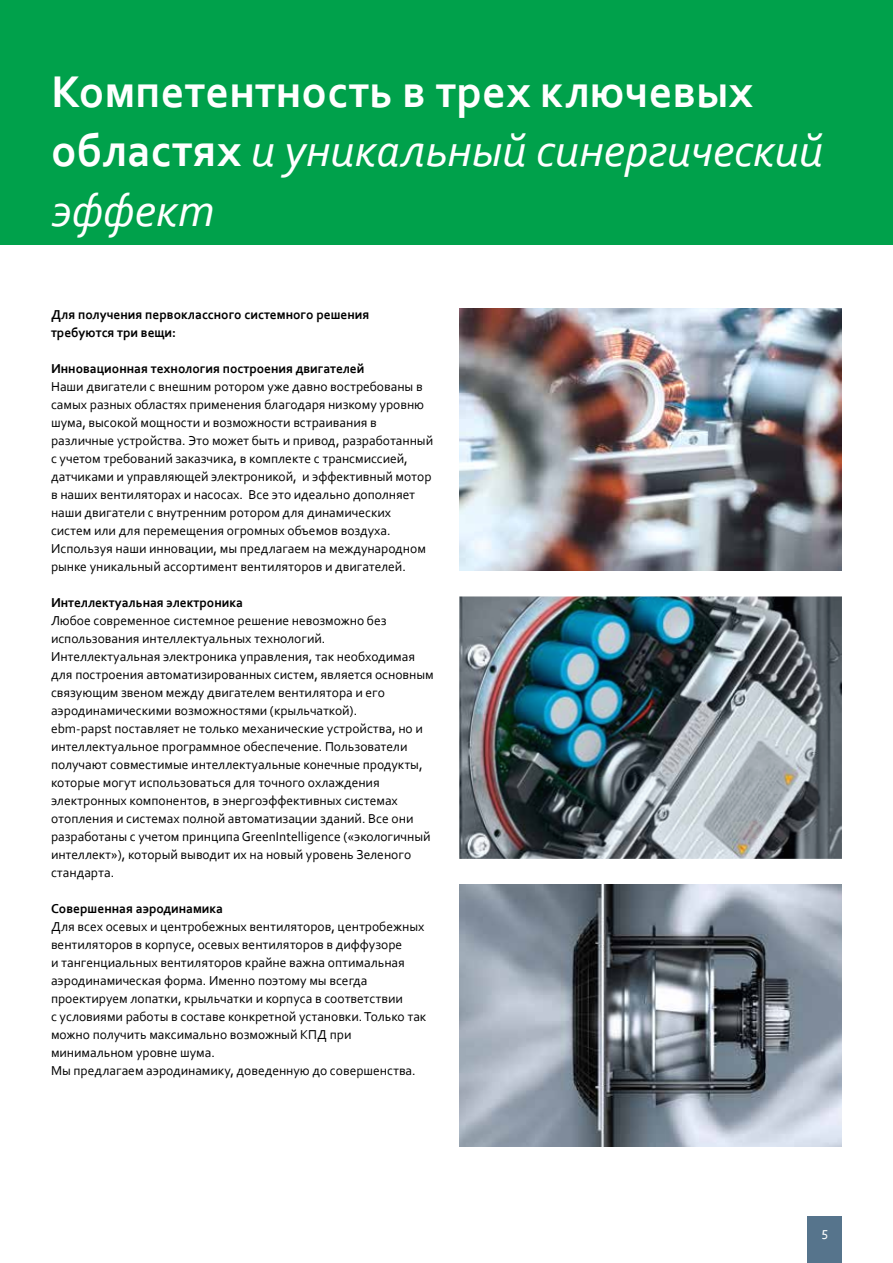
<style>
.page{position:relative;width:893px;height:1263px;background:#fff}
.page>*{position:absolute;margin:0;border:0;box-sizing:border-box;transform-origin:0 0}
.t1{font:700 46.5px/59.4px "Corbel";letter-spacing:.005em;color:#fff}
.t2{font:13.5px/18px "Corbel";color:#000}
.t3{font:700 13.5px/18px "Corbel";color:#000}
.t4{font:13.5px "Corbel";color:#fff}
.s1{font-weight:400;font-style:italic}
</style>
<div class="page">
<div style="left:0;top:0;width:893px;height:244px;background:#00a14b"></div>
<img style="left:459px;top:308px;width:383px;height:263px">
<img style="left:459px;top:884px;width:383px;height:263px">
<img style="left:459px;top:596px;width:383px;height:263px">
<div style="left:808px;top:1216px;width:34px;height:47px;background:#56748c"></div>
<h1 class="t1" style="left:51px;top:61px;width:774px">Компетентность в трех ключевых областях <span class="s1">и уникальный синергический эффект</span></h1>
<p class="t3" style="left:51px;top:305px;width:320px">Для получения первоклассного системного решения требуются три вещи:</p>
<p class="t3" style="left:51px;top:359px;width:315px">Инновационная технология построения двигателей</p>
<p class="t2" style="left:51px;top:377px;width:384px">Наши двигатели с внешним ротором уже давно востребованы в самых разных областях применения благодаря низкому уровню шума, высокой мощности и возможности встраивания в различные устройства. Это может быть и привод, разработанный с учетом требований заказчика, в комплекте с трансмиссией, датчиками и управляющей электроникой, и эффективный мотор в наших вентиляторах и насосах. Все это идеально дополняет наши двигатели с внутренним ротором для динамических систем или для перемещения огромных объемов воздуха.<br>Используя наши инновации, мы предлагаем на международном рынке уникальный ассортимент вентиляторов и двигателей.</p>
<p class="t3" style="left:51px;top:593px;width:194px">Интеллектуальная электроника</p>
<p class="t2" style="left:51px;top:611px;width:384px">Любое современное системное решение невозможно без использования интеллектуальных технологий.<br>Интеллектуальная электроника управления, так необходимая для построения автоматизированных систем, является основным связующим звеном между двигателем вентилятора и его аэродинамическими возможностями (крыльчаткой).<br>ebm-papst поставляет не только механические устройства, но и интеллектуальное программное обеспечение. Пользователи получают совместимые интеллектуальные конечные продукты, которые могут использоваться для точного охлаждения электронных компонентов, в энергоэффективных системах отопления и системах полной автоматизации зданий. Все они разработаны с учетом принципа GreenIntelligence («экологичный интеллект»), который выводит их на новый уровень Зеленого стандарта.</p>
<p class="t3" style="left:51px;top:899px;width:174px">Совершенная аэродинамика</p>
<p class="t2" style="left:51px;top:917px;width:377px">Для всех осевых и центробежных вентиляторов, центробежных вентиляторов в корпусе, осевых вентиляторов в диффузоре<br>и тангенциальных вентиляторов крайне важна оптимальная аэродинамическая форма. Именно поэтому мы всегда проектируем лопатки, крыльчатки и корпуса в соответствии<br>с условиями работы в составе конкретной установки. Только так можно получить максимально возможный КПД при минимальном уровне шума.<br>Мы предлагаем аэродинамику, доведенную до совершенства.</p>
<p class="t4" style="left:821px;top:1226px;width:8px">5</p>
</div>
